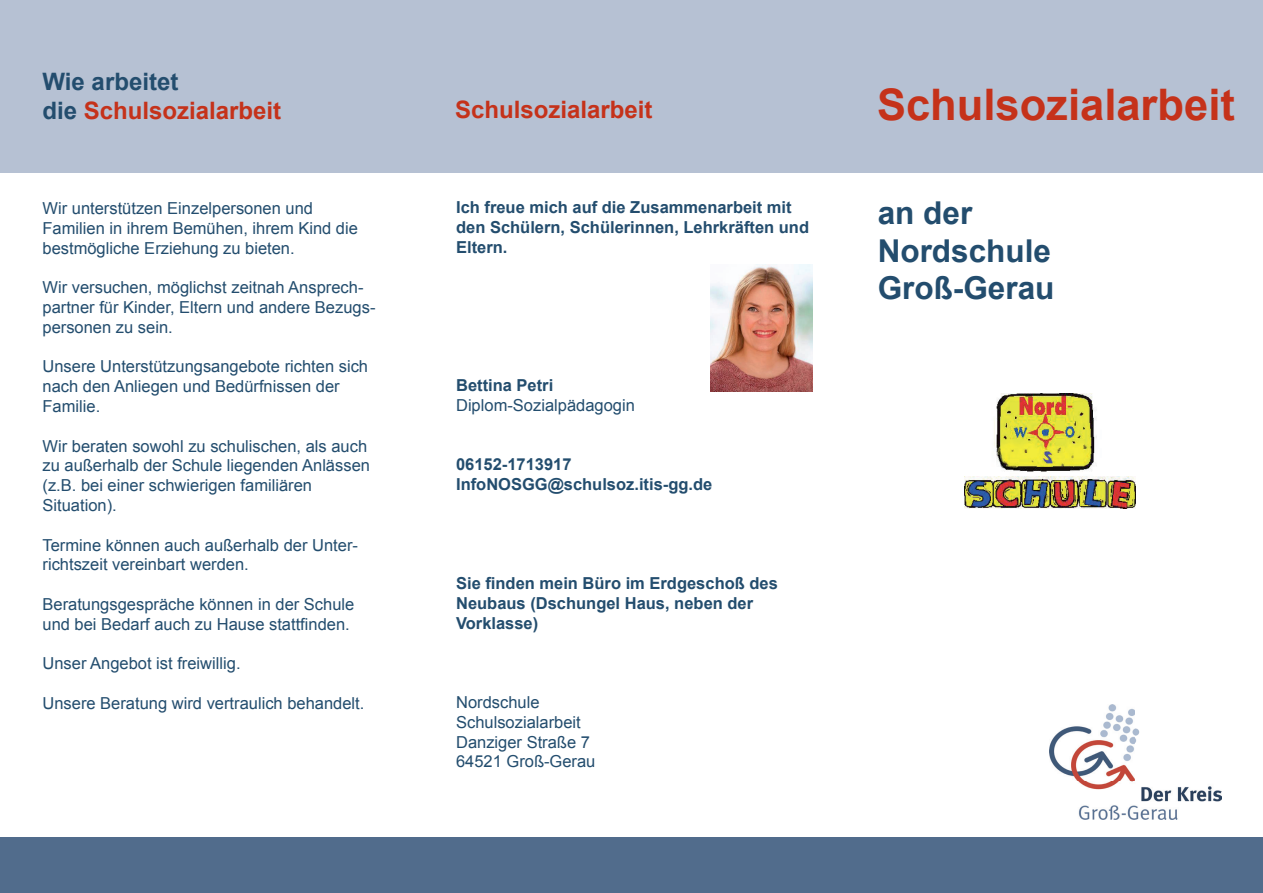
<style>
.page{position:relative;width:1263px;height:893px;background:#fff}
.page>*{position:absolute;margin:0;border:0;box-sizing:border-box;transform-origin:0 0}
.t1{font:700 43.5px "Arial";color:#c5321a}
.t2{font:700 31.5px/37.8px "Arial";color:#234d6e}
.t3{font:700 24px/28.8px "Arial";color:#c5321a}
.t4{font:16.5px/19.8px "Arial";color:#234d6e}
.t5{font:700 16.5px/19.8px "Arial";color:#234d6e}
.s1{color:#234d6e}
</style>
<div class="page">
<div style="left:0;top:0;width:1263px;height:172px;background:#b6c1d3"></div>
<div style="left:0;top:838px;width:1263px;height:55px;background:#516c8c"></div>
<img style="left:1049px;top:705px;width:172px;height:115px">
<img style="left:710px;top:265px;width:102px;height:126px">
<img style="left:964px;top:393px;width:171px;height:115px">
<h3 class="t3" style="left:43px;top:68px;width:240px"><span class="s1">Wie arbeitet<br>die</span> Schulsozialarbeit</h3>
<p class="t4" style="left:43px;top:198px;width:317px">Wir unterstützen Einzelpersonen und<br>Familien in ihrem Bemühen, ihrem Kind die bestmögliche Erziehung zu bieten.</p>
<p class="t4" style="left:43px;top:278px;width:334px">Wir versuchen, möglichst zeitnah Ansprech&shy;partner für Kinder, Eltern und andere Bezugs&shy;personen zu sein.</p>
<p class="t4" style="left:43px;top:357px;width:327px">Unsere Unterstützungsangebote richten sich nach den Anliegen und Bedürfnissen der<br>Familie.</p>
<p class="t4" style="left:43px;top:436px;width:329px">Wir beraten sowohl zu schulischen, als auch zu außerhalb der Schule liegenden Anlässen (z.B. bei einer schwierigen familiären Situation).</p>
<p class="t4" style="left:43px;top:535px;width:317px">Termine können auch außerhalb der Unter&shy;richtszeit vereinbart werden.</p>
<p class="t4" style="left:43px;top:594px;width:313px">Beratungsgespräche können in der Schule und bei Bedarf auch zu Hause stattfinden.</p>
<p class="t4" style="left:43px;top:654px;width:200px">Unser Angebot ist freiwillig.</p>
<p class="t4" style="left:43px;top:693px;width:323px">Unsere Beratung wird vertraulich behandelt.</p>
<h3 class="t3" style="left:455px;top:96px;width:199px">Schulsozialarbeit</h3>
<p class="t5" style="left:456px;top:198px;width:355px">Ich freue mich auf die Zusammenarbeit mit den Schülern, Schülerinnen, Lehrkräften und<br>Eltern.</p>
<p class="t5" style="left:456px;top:376px;width:99px">Bettina Petri</p>
<p class="t4" style="left:456px;top:395px;width:180px">Diplom-Sozialpädagogin</p>
<p class="t5" style="left:456px;top:455px;width:258px">06152-1713917<br>InfoNOSGG@schulsoz.itis-gg.de</p>
<p class="t5" style="left:456px;top:574px;width:323px">Sie finden mein Büro im Erdgeschoß des<br>Neubaus (Dschungel Haus, neben der<br>Vorklasse)</p>
<p class="t4" style="left:456px;top:692px;width:141px">Nordschule<br>Schulsozialarbeit<br>Danziger Straße 7<br>64521 Groß-Gerau</p>
<h1 class="t1" style="left:877px;top:76px;width:359px">Schulsozialarbeit</h1>
<h2 class="t2" style="left:878px;top:195px;width:178px">an der<br>Nordschule<br>Groß-Gerau</h2>
</div>
